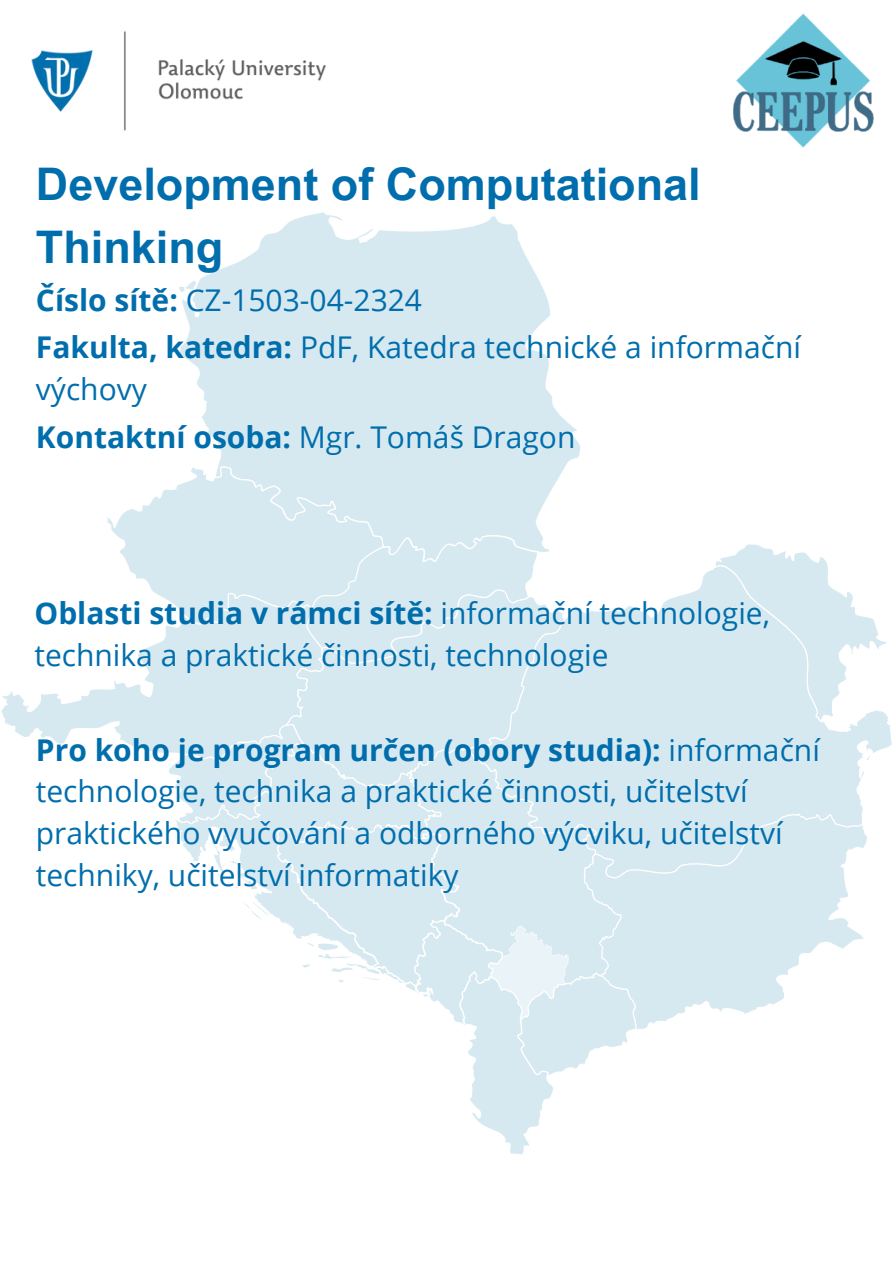
<style>
.page{position:relative;width:893px;height:1264px;background:#fff}
.page>*{position:absolute;margin:0;border:0;box-sizing:border-box;transform-origin:0 0}
.t1{font:700 45px/63px "Arial MT Pro";color:#006ead}
.t2{font:30px/41.5px "Open Sans";color:#006ead}
.t3{font:700 30px "Open Sans";color:#006ead}
.s1{font-weight:700}
.s2{font-weight:400}
</style>
<div class="page">
<img style="left:733px;top:13px;width:140px;height:135px">
<img style="left:31px;top:31px;width:295px;height:100px">
<svg style="left:179px;top:212px;width:401px;height:340px"></svg>
<svg style="left:179px;top:276px;width:21px;height:21px"></svg>
<svg style="left:716px;top:544px;width:111px;height:20px"></svg>
<svg style="left:1px;top:665px;width:283px;height:88px"></svg>
<svg style="left:107px;top:465px;width:432px;height:200px"></svg>
<div style="left:284px;top:589px;width:183px;height:134px;background:#d7e9f0"></div>
<svg style="left:467px;top:564px;width:425px;height:247px"></svg>
<svg style="left:637px;top:811px;width:230px;height:218px"></svg>
<svg style="left:167px;top:723px;width:470px;height:431px"></svg>
<p class="t1" style="left:36px;top:158px;width:666px">Development of Computational<br>Thinking</p>
<p class="t2" style="left:36px;top:279px;width:387px"><span class="s1">Číslo sítě:</span> CZ-1503-04-2324</p>
<p class="t2" style="left:36px;top:326px;width:766px"><span class="s1">Fakulta, katedra:</span> PdF, Katedra technické a informační výchovy</p>
<p class="t3" style="left:36px;top:416px;width:541px">Kontaktní osoba: <span class="s2">Mgr. Tomáš Dragon</span></p>
<p class="t2" style="left:34px;top:592px;width:737px"><span class="s1">Oblasti studia v rámci sítě:</span> informační technologie, technika a praktické činnosti, technologie</p>
<p class="t2" style="left:36px;top:728px;width:785px"><span class="s1">Pro koho je program určen (obory studia):</span> informační technologie, technika a praktické činnosti, učitelství praktického vyučování a odborného výcviku, učitelství techniky, učitelství informatiky</p>
</div>
